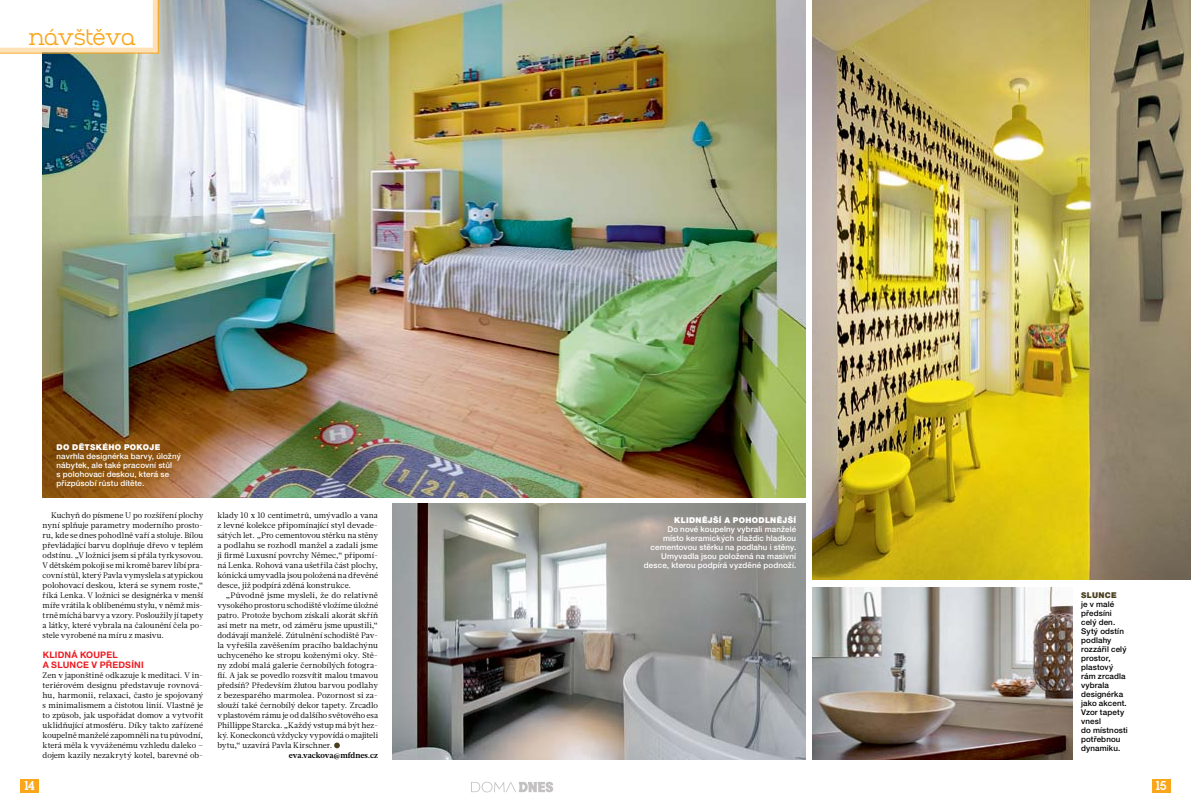
<style>
.page{position:relative;width:1191px;height:808px;background:#fff}
.page>*{position:absolute;margin:0;border:0;box-sizing:border-box;transform-origin:0 0}
.t1{font:300 25px "Charifa Serif CE";letter-spacing:-.025em;color:#faa61a}
.t2{font:700 12px "Charifa Serif CE";color:#fff}
.t3{font:700 9px/10px "Helvetica Neue CE";letter-spacing:.02em;color:#ed1d24}
.t4{font:8px/10px "Glosa Text";color:#000;text-align:justify}
.t5{font:500 8px/9px "Helvetica Neue CE";letter-spacing:.015em;color:#fff}
.t6{font:500 8px/9px "Helvetica Neue CE";letter-spacing:.015em;color:#000}
.t7{font:900 8px "Helvetica Neue CE";letter-spacing:.04em;color:#fff}
.t8{font:700 8px "Glosa Text";letter-spacing:-.005em;color:#000}
.t9{font:900 8px "Helvetica Neue CE";letter-spacing:.04em;color:#4b3f1f}
</style>
<div class="page">
<svg style="left:471px;top:782px;width:82px;height:10px"></svg>
<img style="left:43px;top:1px;width:763px;height:496px">
<div style="left:0;top:1px;width:157px;height:49px;background:#fff"></div>
<div style="left:153px;top:1px;width:5px;height:52px;background:#ffe1b7"></div>
<div style="left:0;top:48px;width:158px;height:5px;background:#ffe1b7"></div>
<hr style="left:0;top:53px;width:159px;height:1px;background:#faa61a">
<hr style="left:158px;top:1px;width:1px;height:53px;background:#faa61a">
<div style="left:21px;top:779px;width:18px;height:13px;background:#faa61a"></div>
<div style="left:1152px;top:779px;width:18px;height:13px;background:#faa61a"></div>
<img style="left:812px;top:1px;width:378px;height:579px">
<svg style="left:334px;top:742px;width:6px;height:6px"></svg>
<img style="left:392px;top:504px;width:414px;height:256px">
<img style="left:812px;top:587px;width:260px;height:173px">
<h1 class="t1" style="left:28px;top:20px;width:109px">návštěva</h1>
<p class="t7" style="left:57px;top:443px;width:105px">DO DĚTSKÉHO POKOJE</p>
<p class="t5" style="left:57px;top:452px;width:126px">navrhla designérka barvy, úložný nábytek, ale také pracovní stůl<br>s polohovací deskou, která se přizpůsobí růstu dítěte.</p>
<p class="t4" style="left:43px;top:511px;width:162px;text-indent:9px">Kuchyň do písmene U po rozšíření plochy nyní splňuje parametry moderního prosto&shy;ru, kde se dnes pohodlně vaří a stoluje. Bílou převládající barvu doplňuje dřevo v teplém odstínu. „V ložnici jsem si přála tyrkysovou.<br>V dětském pokoji se mi kromě barev líbí pra&shy;covní stůl, který Pavla vymyslela s atypickou polohovací deskou, která se synem roste,“ říká Lenka. V ložnici se designérka v menší míře vrátila k oblíbenému stylu, v němž mis&shy;trně míchá barvy a vzory. Posloužily jí tapety a látky, které vybrala na čalounění čela po&shy;stele vyrobené na míru z masivu.</p>
<p class="t3" style="left:43px;top:650px;width:102px">KLIDNÁ KOUPEL<br>A SLUNCE V PŘEDSÍNI</p>
<p class="t4" style="left:43px;top:670px;width:162px">Zen v japonštině odkazuje k meditaci. V in&shy;teriérovém designu představuje rovnová&shy;hu, harmonii, relaxaci, často je spojovaný s minimalismem a čistotou linií. Vlastně je to způsob, jak uspořádat domov a vytvořit uklidňující atmosféru. Díky takto zařízené koupelně manželé zapomněli na tu původní, která měla k vyváženému vzhledu daleko – dojem kazily nezakrytý kotel, barevné ob-</p>
<p class="t4" style="left:217px;top:510px;width:162px">klady 10 x 10 centimetrů, umývadlo a vana z levné kolekce připomínající styl devade&shy;sátých let. „Pro cementovou stěrku na stěny a podlahu se rozhodl manžel a zadali jsme ji firmě Luxusní povrchy Němec,“ připomí&shy;ná Lenka. Rohová vana ušetřila část plochy, kónická umyvadla jsou položená na dřevěné desce, již podpírá zděná konstrukce.</p>
<p class="t4" style="left:217px;top:590px;width:162px;text-indent:9px">„Původně jsme mysleli, že do relativně vysokého prostoru schodiště vložíme úložné patro. Protože bychom získali akorát skříň asi metr na metr, od záměru jsme upustili,“ dodávají manželé. Zútulnění schodiště Pav&shy;la vyřešila zavěšením pracího baldachýnu uchyceného ke stropu koženými oky. Stě&shy;ny zdobí malá galerie černobílých fotogra&shy;fií. A jak se povedlo rozsvítit malou tmavou předsíň? Především žlutou barvou podlahy z bezesparého marmolea. Pozornost si za&shy;slouží také černobílý dekor tapety. Zrcadlo v plastovém rámu je od dalšího světového esa Phillippe Starcka. „Každý vstup má být hez&shy;ký. Koneckonců vždycky vypovídá o majiteli bytu,“ uzavírá Pavla Kirschner.</p>
<p class="t8" style="left:289px;top:750px;width:91px">eva.vackova@mfdnes.cz</p>
<p class="t7" style="left:674px;top:516px;width:123px">KLIDNĚJŠÍ A POHODLNĚJŠÍ</p>
<p class="t5" style="left:644px;top:525px;width:154px;text-align:right">Do nové koupelny vybrali manželé<br>místo keramických dlaždic hladkou cementovou stěrku na podlahu i stěny.<br>Umyvadla jsou položená na masivní desce, kterou podpírá vyzděné podnoží.</p>
<p class="t9" style="left:1081px;top:591px;width:37px">SLUNCE</p>
<p class="t6" style="left:1081px;top:600px;width:48px">je v malé předsíni celý den.<br>Sytý odstín podlahy rozzářil celý prostor, plastový rám zrcadla vybrala designérka jako akcent.<br>Vzor tapety vnesl<br>do místnosti potřebnou dynamiku.</p>
<h2 class="t2" style="left:24px;top:778px;width:12px">14</h2>
<h2 class="t2" style="left:1155px;top:778px;width:12px">15</h2>
</div>
